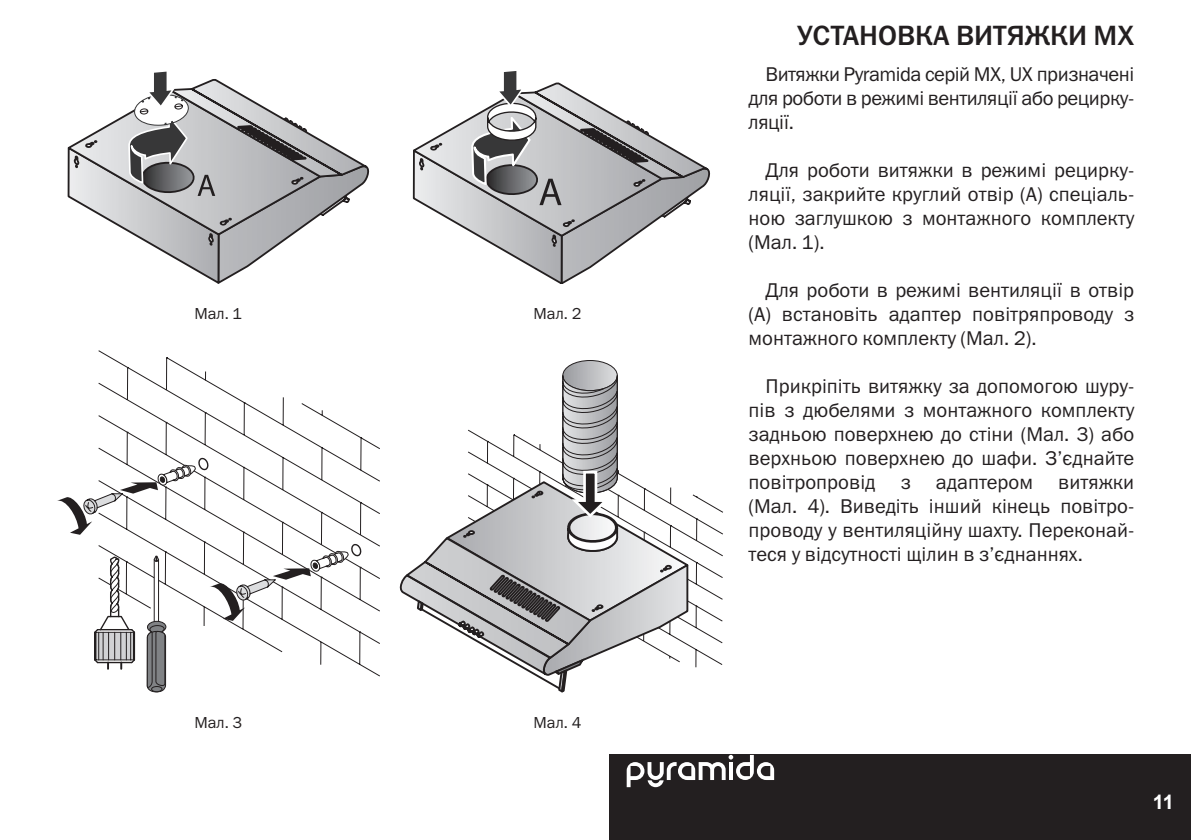
<style>
.page{position:relative;width:1191px;height:840px;background:#fff}
.page>*{position:absolute;margin:0;border:0;box-sizing:border-box;transform-origin:0 0}
.Раздел_Right{font:28px "Franklin Gothic Medium C";color:#231f20}
.Main_text{font:20px/24px "Franklin Gothic Book C";color:#231f20;text-align:justify}
.t1{font:700 20px "Arial";color:#fff}
.Snosky{font:16px "Franklin Gothic Book C";color:#231f20}
</style>
<div class="page">
<div style="left:609px;top:754px;width:582px;height:85px;background:#231f20"></div>
<svg style="left:626px;top:754px;width:148px;height:32px"></svg>
<svg style="left:68px;top:71px;width:301px;height:212px"></svg>
<svg style="left:413px;top:71px;width:298px;height:212px"></svg>
<svg style="left:98px;top:350px;width:282px;height:326px"></svg>
<svg style="left:94px;top:555px;width:42px;height:113px"></svg>
<svg style="left:146px;top:555px;width:21px;height:137px"></svg>
<svg style="left:57px;top:456px;width:151px;height:78px"></svg>
<svg style="left:210px;top:542px;width:151px;height:78px"></svg>
<svg style="left:691px;top:494px;width:32px;height:173px"></svg>
<svg style="left:400px;top:360px;width:291px;height:332px"></svg>
<p class="Snosky" style="left:194px;top:305px;width:49px">Мал. 1</p>
<p class="Snosky" style="left:194px;top:712px;width:49px">Мал. 3</p>
<p class="Snosky" style="left:533px;top:305px;width:49px">Мал. 2</p>
<p class="Snosky" style="left:533px;top:712px;width:49px">Мал. 4</p>
<p class="Раздел_Right" style="left:797px;top:20px;width:339px">УСТАНОВКА ВИТЯЖКИ MX</p>
<p class="Main_text" style="left:748px;top:62px;width:387px;text-indent:17px">Витяжки Pyramida серій MX, UX призначені для роботи в режимі вентиляції або рецирку&shy;ляції.</p>
<p class="Main_text" style="left:748px;top:158px;width:387px;text-indent:17px">Для роботи витяжки в режимі рецирку&shy;ляції, закрийте круглий отвір (А) спеціаль&shy;ною заглушкою з монтажного комплекту (Мал. 1).</p>
<p class="Main_text" style="left:748px;top:278px;width:387px;text-indent:17px">Для роботи в режимі вентиляції в отвір (А) встановіть адаптер повітряпроводу з монтажного комплекту (Мал. 2).</p>
<p class="Main_text" style="left:748px;top:374px;width:387px;text-indent:17px">Прикріпіть витяжку за допомогою шуру&shy;пів з дюбелями з монтажного комплекту задньою поверхнею до стіни (Мал. 3) або верхньою поверхнею до шафи. З’єднайте повітропровід</p>
<p class="Main_text" style="left:900px;top:470px;width:12px">з</p>
<p class="Main_text" style="left:936px;top:470px;width:99px">адаптером</p>
<p class="Main_text" style="left:748px;top:470px;width:387px;text-indent:309px">витяжки (Мал. 4). Виведіть інший кінець повітро&shy;проводу у вентиляційну шахту. Переконай&shy;теся у відсутності щілин в з’єднаннях.</p>
<p class="t1" style="left:1152px;top:788px;width:23px">11</p>
</div>
